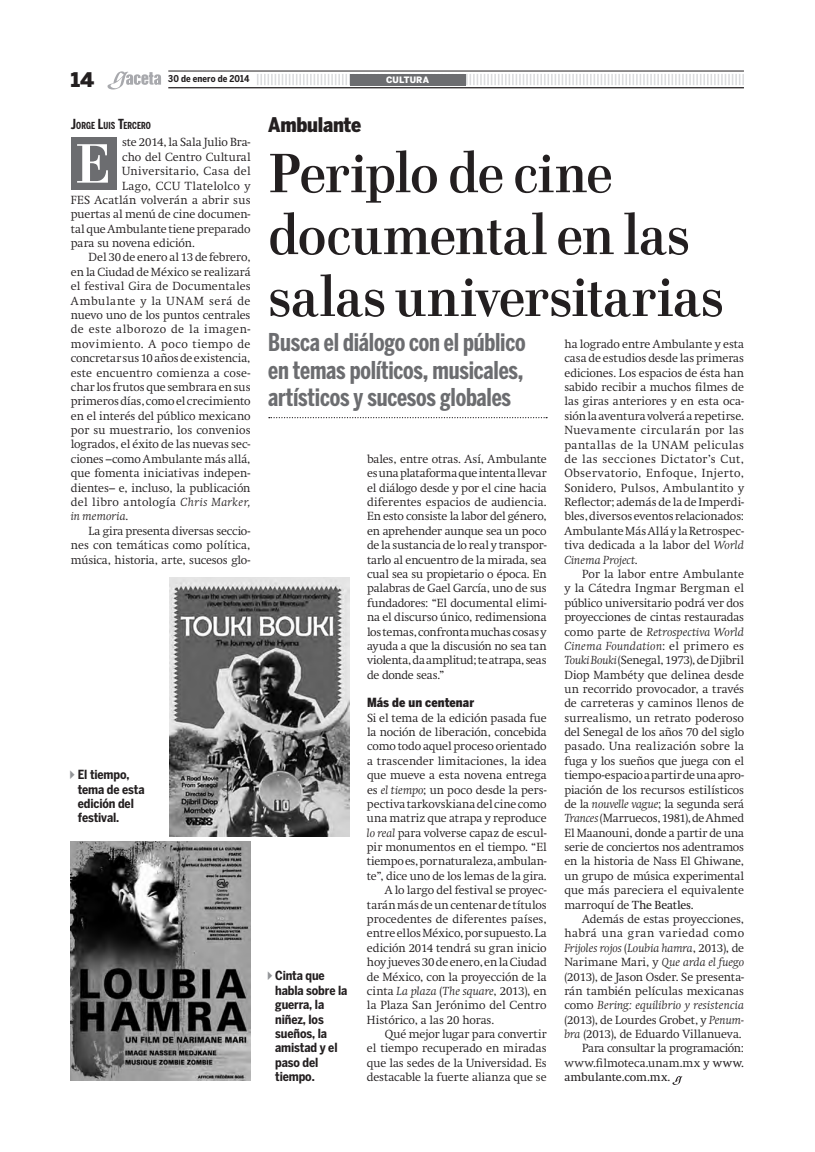
<style>
.page{position:relative;width:815px;height:1152px;background:#fff}
.page>*{position:absolute;margin:0;border:0;box-sizing:border-box;transform-origin:0 0}
._3_0_Tex_Cap_4{font:700 56.38px "Cellini TF";color:#fff}
._1_0_Cabeza_Principa{font:700 56.25px/61.9px "Cellini TF";color:#231f20;scale:.95 1}
._2_0_Sumario_2{font:700 extra-condensed 24.38px/27.5px "Benton Sans";letter-spacing:-.01em;color:#6c6d70;text-align:justify}
._0_0_Balazo{font:900 condensed 20px "Benton Sans";letter-spacing:-.015em;color:#231f20}
.t1{font:900 20px "Benton Sans";color:#231f20}
.t2{font:700 condensed 12.5px/14.4px "Benton Sans";letter-spacing:-.01em;color:#231f20}
._3_0_Descanso{font:900 condensed 12.5px "Benton Sans";letter-spacing:.005em;color:#231f20}
._3_0_Texto{font:300 11.62px/14.4px "Swift";color:#231f20;text-align:justify}
._3_0_Tex_s_sangria{font:300 11.62px/14.4px "Swift";letter-spacing:-.015em;color:#231f20;text-align:justify}
._3_0_Tex_Cap_4-2{font:300 11.62px "Swift";letter-spacing:.01em;color:#231f20}
._3_0_Tex_Cap_4-3{font:300 11.62px "Swift";letter-spacing:.03em;color:#231f20}
._4_0_Crédito_nota{font:700 extra-condensed 9.62px "Benton Sans";letter-spacing:.005em;color:#231f20}
.t3{font:700 condensed 9.38px "Benton Sans";letter-spacing:.01em;color:#231f20}
.t4{font:900 8.75px "Benton Sans";letter-spacing:.015em;color:#fff}
.s1{font-size:13.75px}
.s2{font-style:italic}
.s3{font-weight:400}
</style>
<div class="page">
<svg style="left:257px;top:74px;width:487px;height:11px"></svg>
<div style="left:350px;top:74px;width:115px;height:11px;background:#6c6d70"></div>
<hr style="left:168px;top:71px;width:576px;height:1px;background:#231f20">
<hr style="left:168px;top:87px;width:576px;height:1px;background:#231f20">
<svg style="left:107px;top:71px;width:54px;height:19px"></svg>
<div style="left:71px;top:137px;width:46px;height:52px;background:#6c6d70"></div>
<svg style="left:269px;top:417px;width:278px;height:1px"></svg>
<img style="left:170px;top:578px;width:179px;height:258px">
<img style="left:71px;top:841px;width:180px;height:240px">
<svg style="left:672px;top:1076px;width:10px;height:8px"></svg>
<p class="t1" style="left:71px;top:68px;width:25px">14</p>
<p class="t4" style="left:386px;top:74px;width:44px">CULTURA</p>
<p class="_4_0_Crédito_nota" style="left:71px;top:120px;width:82px"><span class="s1">J</span>ORGE <span class="s1">L</span>UIS <span class="s1">T</span>ERCERO</p>
<p class="_3_0_Tex_Cap_4" style="left:75px;top:130px;width:37px">E</p>
<p class="t3" style="left:168px;top:73px;width:83px">30 de enero de 2014</p>
<p class="_0_0_Balazo" style="left:268px;top:113px;width:94px">Ambulante</p>
<p class="_1_0_Cabeza_Principa" style="left:268px;top:141px;width:481px">Periplo de cine documental en las salas universitarias</p>
<p class="_2_0_Sumario_2" style="left:268px;top:329px;width:259px">Busca el diálogo con el público en temas políticos, musicales, artísticos y sucesos globales</p>
<p class="_3_0_Tex_Cap_4-2" style="left:122px;top:136px;width:130px">ste 2014, la Sala Julio Bra-</p>
<p class="_3_0_Tex_Cap_4-2" style="left:122px;top:150px;width:130px">cho del Centro Cultural</p>
<p class="_3_0_Tex_Cap_4-3" style="left:122px;top:164px;width:130px">Universitario, Casa del</p>
<p class="_3_0_Tex_Cap_4-3" style="left:122px;top:179px;width:130px">Lago, CCU Tlatelolco y</p>
<p class="_3_0_Tex_Cap_4-2" style="left:71px;top:193px;width:181px">FES Acatlán volverán a abrir sus</p>
<p class="_3_0_Tex_Cap_4-2" style="left:71px;top:207px;width:181px">puertas al menú de cine documen-</p>
<p class="_3_0_Tex_Cap_4-2" style="left:71px;top:222px;width:181px">tal que Ambulante tiene preparado</p>
<p class="_3_0_Tex_Cap_4-2" style="left:71px;top:236px;width:125px">para su novena edición.</p>
<p class="_3_0_Texto" style="left:71px;top:250px;width:181px;text-indent:18px">Del 30 de enero al 13 de febrero, en la Ciudad de México se realizará el festival Gira de Documentales Ambulante y la UNAM será de nuevo uno de los puntos centrales de este alborozo de la imagen&shy;movimiento. A poco tiempo de concretar sus 10 años de existencia, este encuentro comienza a cose&shy;char los frutos que sembrara en sus primeros días, como el crecimiento en el interés del público mexicano por su muestrario, los convenios logrados, el éxito de las nuevas sec&shy;ciones –como Ambulante más allá, que fomenta iniciativas indepen&shy;dientes– e, incluso, la publicación del libro antología <span class="s2">Chris Marker, in memoria</span>.</p>
<p class="_3_0_Texto" style="left:71px;top:523px;width:181px;text-indent:18px">La gira presenta diversas seccio&shy;nes con temáticas como política, música, historia, arte, sucesos glo-</p>
<p class="_3_0_Texto" style="left:564px;top:337px;width:181px">ha logrado entre Ambulante y esta casa de estudios desde las primeras ediciones. Los espacios de ésta han sabido recibir a muchos filmes de las giras anteriores y en esta oca&shy;sión la aventura volverá a repetirse.<br>Nuevamente circularán por las pantallas de la UNAM peliculas de las secciones Dictator’s Cut, Observatorio, Enfoque, Injerto, Sonidero, Pulsos, Ambulantito y Reflector; además de la de Imperdi&shy;bles, diversos eventos relacionados:<br>Ambulante Más Allá y la Retrospec&shy;tiva dedicada a la labor del <span class="s2">World Cinema Project</span>.</p>
<p class="_3_0_Texto" style="left:564px;top:567px;width:181px;text-indent:18px">Por la labor entre Ambulante y la Cátedra Ingmar Bergman el público universitario podrá ver dos proyecciones de cintas restauradas como parte de <span class="s2">Retrospectiva World Cinema Foundation</span>: el primero es <span class="s2">Touki Bouki</span> (Senegal, 1973), de Djibril Diop Mambéty que delinea desde un recorrido provocador, a través de carreteras y caminos llenos de surrealismo, un retrato poderoso del Senegal de los años 70 del siglo pasado. Una realización sobre la fuga y los sueños que juega con el tiempo-espacio a partir de una apro&shy;piación de los recursos estilísticos de la <span class="s2">nouvelle vague</span>; la segunda será <span class="s2">Trances</span> (Marruecos, 1981), de Ahmed El Maanouni, donde a partir de una serie de conciertos nos adentramos en la historia de Nass El Ghiwane, un grupo de música experimental que más pareciera el equivalente marroquí de <span class="s3">The Beatles.</span></p>
<p class="_3_0_Texto" style="left:564px;top:912px;width:181px;text-indent:18px">Además de estas proyecciones, habrá una gran variedad como <span class="s2">Frijoles rojos</span> (<span class="s2">Loubia hamra</span>, 2013), de Narimane Mari, y <span class="s2">Que arda el fuego </span>(2013), de Jason Osder. Se presenta&shy;rán también películas mexicanas como <span class="s2">Bering: equilibrio y resistencia </span>(2013), de Lourdes Grobet, y <span class="s2">Penum&shy;bra</span> (2013), de Eduardo Villanueva.</p>
<p class="_3_0_Texto" style="left:564px;top:1041px;width:181px;text-indent:18px">Para consultar la programación: www.filmoteca.unam.mx <span class="s3">y www. ambulante.com.mx.</span></p>
<p class="_3_0_Texto" style="left:367px;top:452px;width:181px">bales, entre otras. Así, Ambulante es una plataforma que intenta llevar el diálogo desde y por el cine hacia diferentes espacios de audiencia.<br>En esto consiste la labor del género, en aprehender aunque sea un poco de la sustancia de lo real y transpor&shy;tarlo al encuentro de la mirada, sea cual sea su propietario o época. En palabras de Gael García, uno de sus fundadores: “El documental elimi&shy;na el discurso único, redimensiona los temas, confronta muchas cosas y ayuda a que la discusión no sea tan violenta, da amplitud; te atrapa, seas de donde seas.”</p>
<p class="_3_0_Descanso" style="left:367px;top:695px;width:109px">Más de un centenar</p>
<p class="_3_0_Tex_s_sangria" style="left:367px;top:710px;width:181px">Si el tema de la edición pasada fue la noción de liberación, concebida como todo aquel proceso orientado a trascender limitaciones, la idea que mueve a esta novena entrega es <span class="s2">el tiempo</span>; un poco desde la pers&shy;pectiva tarkovskiana del cine como una matriz que atrapa y reproduce <span class="s2">lo real</span> para volverse capaz de escul&shy;pir monumentos en el tiempo. “El tiempo es, por naturaleza, ambulan&shy;te”, dice uno de los lemas de la gira.</p>
<p class="_3_0_Texto" style="left:367px;top:883px;width:181px;text-indent:18px">A lo largo del festival se proyec&shy;tarán más de un centenar de títulos procedentes de diferentes países, entre ellos México, por supuesto. La edición 2014 tendrá su gran inicio hoy jueves 30 de enero, en la Ciudad de México, con la proyección de la cinta <span class="s2">La plaza</span> (<span class="s2">The square</span>, 2013), en la Plaza San Jerónimo del Centro Histórico, a las 20 horas.</p>
<p class="_3_0_Texto" style="left:367px;top:1027px;width:181px;text-indent:18px">Qué mejor lugar para convertir el tiempo recuperado en miradas que las sedes de la Universidad. Es destacable la fuerte alianza que se</p>
<p class="t2" style="left:78px;top:767px;width:68px">El tiempo, tema de esta edición del festival.</p>
<p class="t2" style="left:275px;top:968px;width:74px">Cinta que habla sobre la guerra, la niñez, los sueños, la amistad y el paso del tiempo.</p>
</div>
